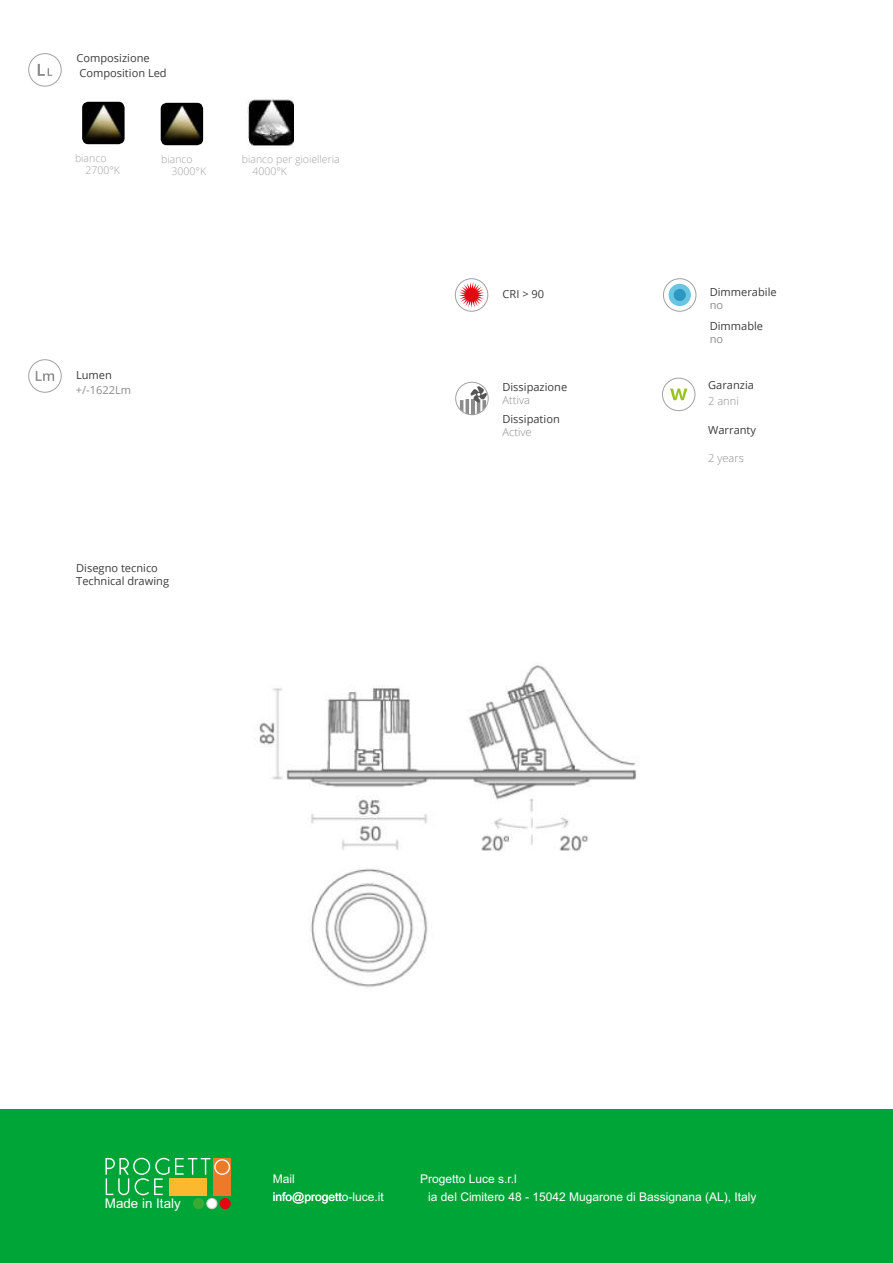
<style>
.page{position:relative;width:893px;height:1263px;background:#fff}
.page>*{position:absolute;margin:0;border:0;box-sizing:border-box;transform-origin:0 0}
.t1{font:13.35px "Arial";color:#fff}
.t2{font:12px "Arial";color:#fff}
.t3{font:11.1px/15px "Open Sans";color:#3c3c3b}
.t4{font:300 11.1px "Open Sans";color:#8c8c8b}
.t5{font:11.1px "Open Sans";color:#8c8c8b}
.t6{font:300 10.5px/12px "Open Sans";color:#a1a1a1}
.s1{font-style:inherit}
</style>
<div class="page">
<svg style="left:38px;top:64px;width:14px;height:12px"></svg>
<div style="left:28px;top:53px;width:34px;height:34px;border:1px solid #a1a1a1;border-radius:50%"></div>
<svg style="left:659px;top:274px;width:42px;height:42px"></svg>
<div style="left:663px;top:278px;width:33px;height:34px;border:1px solid #a1a1a1;border-radius:50%"></div>
<div style="left:669px;top:284px;width:22px;height:22px;background:#69c5e0;border-radius:50%"></div>
<div style="left:674px;top:289px;width:12px;height:12px;background:#2b98c4;border-radius:50%"></div>
<div style="left:28px;top:359px;width:34px;height:34px;border:1px solid #a1a1a1;border-radius:50%"></div>
<svg style="left:36px;top:371px;width:18px;height:10px"></svg>
<div style="left:455px;top:278px;width:33px;height:34px;border:1px solid #a1a1a1;border-radius:50%"></div>
<svg style="left:459px;top:282px;width:25px;height:26px"></svg>
<svg style="left:460px;top:386px;width:27px;height:28px"></svg>
<div style="left:455px;top:382px;width:34px;height:33px;border:1px solid #a1a1a1;border-radius:50%"></div>
<div style="left:662px;top:378px;width:33px;height:33px;border:1px solid #a1a1a1;border-radius:50%"></div>
<svg style="left:670px;top:389px;width:17px;height:11px"></svg>
<img style="left:82px;top:102px;width:43px;height:42px">
<img style="left:246px;top:98px;width:48px;height:50px">
<img style="left:161px;top:103px;width:42px;height:42px">
<div style="left:0;top:1110px;width:892px;height:153px;background:#00a538"></div>
<div style="left:213px;top:1158px;width:18px;height:38px;background:#ed7a28"></div>
<div style="left:169px;top:1178px;width:38px;height:18px;background:#fab92e"></div>
<svg style="left:105px;top:1158px;width:125px;height:37px"></svg>
<div style="left:193px;top:1198px;width:11px;height:11px;background:#3aaa35;border-radius:50%"></div>
<div style="left:206px;top:1198px;width:11px;height:11px;background:#fff;border:1px solid #d0d0d0;border-radius:50%"></div>
<div style="left:220px;top:1198px;width:11px;height:11px;background:#e30613;border-radius:50%"></div>
<img style="left:255px;top:665px;width:384px;height:323px">
<p class="t3" style="left:77px;top:50px;width:92px">Composizione<br>Composition Led</p>
<p class="t6" style="left:85px;top:152px;width:36px;text-indent:-10px">bianco<br>2700°K</p>
<p class="t6" style="left:252px;top:153px;width:89px;text-indent:-10px">bianco per gioielleria<br>4000°K</p>
<p class="t6" style="left:172px;top:152px;width:36px;text-indent:-10px">bianco<br>3000°K</p>
<p class="t3" style="left:76px;top:367px;width:37px">Lumen</p>
<p class="t5" style="left:76px;top:382px;width:57px">+/-<span class="s1">1622</span>Lm</p>
<p class="t3" style="left:76px;top:561px;width:94px;line-height:13.5px">Disegno tecnico<br>Technical drawing</p>
<p class="t3" style="left:503px;top:286px;width:43px">CRI &gt; <span class="s1">90</span></p>
<p class="t3" style="left:502px;top:379px;width:66px">Dissipazione</p>
<p class="t4" style="left:502px;top:392px;width:29px">Attiva</p>
<p class="t3" style="left:502px;top:411px;width:59px">Dissipation</p>
<p class="t4" style="left:502px;top:425px;width:31px">Active</p>
<p class="t3" style="left:710px;top:284px;width:68px">Dimmerabile</p>
<p class="t3" style="left:710px;top:318px;width:55px">Dimmable</p>
<p class="t5" style="left:710px;top:297px;width:15px">no</p>
<p class="t5" style="left:710px;top:331px;width:15px">no</p>
<p class="t3" style="left:708px;top:377px;width:47px">Garanzia</p>
<p class="t4" style="left:708px;top:394px;width:32px">2 anni</p>
<p class="t3" style="left:708px;top:422px;width:49px">Warranty</p>
<p class="t4" style="left:708px;top:450px;width:37px">2 years</p>
<p class="t1" style="left:105px;top:1198px;width:77px">Made in Italy</p>
<p class="t2" style="left:273px;top:1174px;width:23px">Mail</p>
<p class="t2" style="left:420px;top:1174px;width:98px">. Progetto Luce s.r.l</p>
<p class="t2" style="left:273px;top:1192px;width:112px">info@progetto-luce.it</p>
<p class="t2" style="left:338px;top:1192px;width:5px">t</p>
<p class="t2" style="left:428px;top:1192px;width:330px">ia del Cimitero 48 - 15042 Mugarone di Bassignana (AL), Italy</p>
</div>
